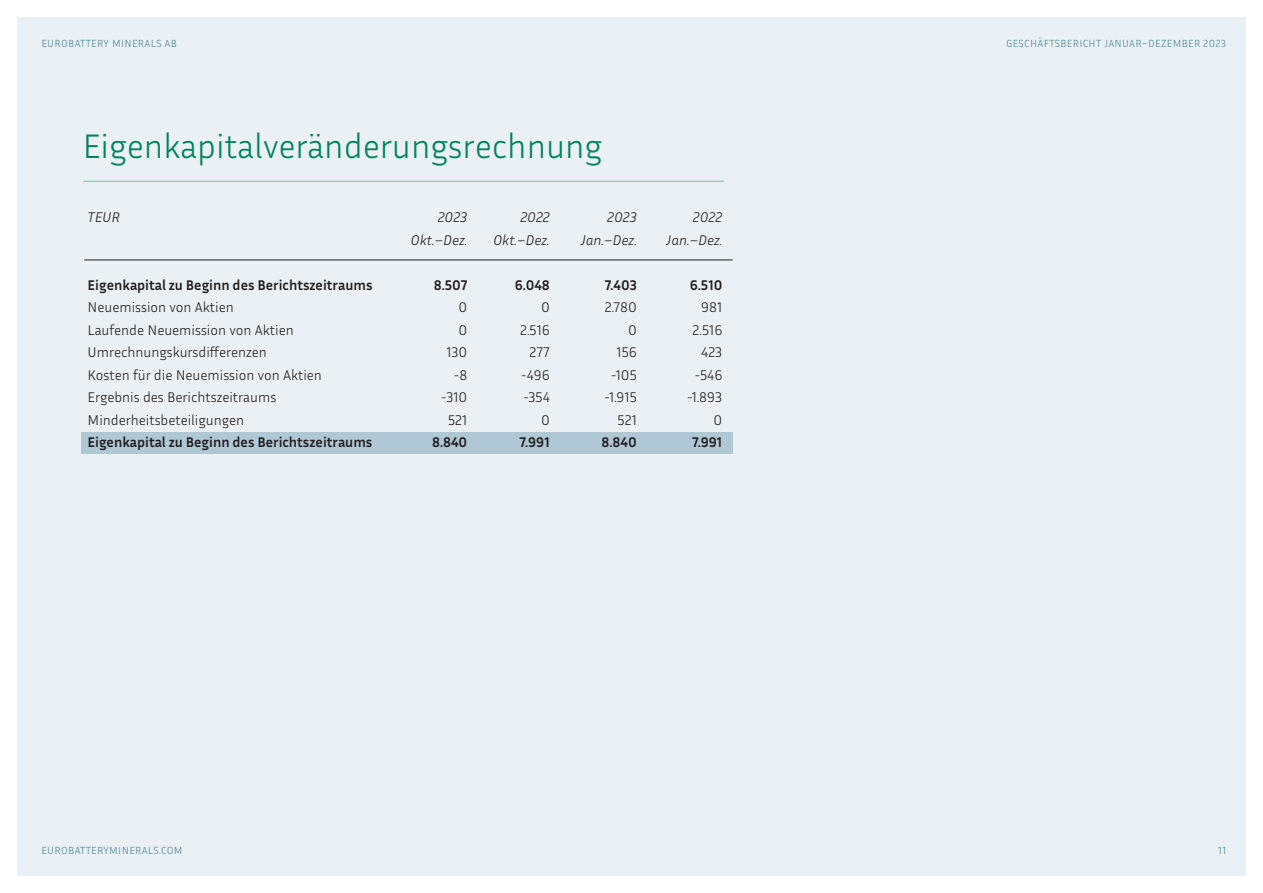
<style>
.page{position:relative;width:1263px;height:893px;background:#fff}
.page>*{position:absolute;margin:0;border:0;box-sizing:border-box;transform-origin:0 0}
.t1{font:300 34.5px "Inria Sans";color:#00845e}
.t2{font:300 14.25px "Inria Sans";color:#231f20}
.t3{font:700 14.25px "Inria Sans";color:#231f20}
.t4{font:italic 300 14.25px "Inria Sans";color:#231f20}
.t5{font:300 10.5px "Inria Sans";letter-spacing:.03em;color:#518c9c}
</style>
<div class="page">
<div style="left:17px;top:17px;width:1229px;height:859px;background:#eaf0f3"></div>
<div style="left:81px;top:433px;width:652px;height:21px;background:#afc8d3"></div>
<hr style="left:83px;top:181px;width:641px;height:1px;background:#70c7a5">
<hr style="left:84px;top:260px;width:649px;height:1px;background:#231f20">
<p class="t5" style="left:41px;top:36px;width:137px">EUROBATTERY MINERALS AB</p>
<h1 class="t1" style="left:82px;top:124px;width:521px">Eigenkapitalveränderungsrechnung</h1>
<p class="t4" style="left:88px;top:208px;width:34px">TEUR</p>
<p class="t4" style="left:438px;top:208px;width:31px">2023</p>
<p class="t4" style="left:520px;top:208px;width:31px">2022</p>
<p class="t4" style="left:607px;top:208px;width:31px">2023</p>
<p class="t4" style="left:693px;top:208px;width:31px">2022</p>
<p class="t4" style="left:410px;top:231px;width:58px">Okt.–Dez.</p>
<p class="t4" style="left:493px;top:231px;width:58px">Okt.–Dez.</p>
<p class="t4" style="left:581px;top:231px;width:58px">Jan.–Dez.</p>
<p class="t4" style="left:666px;top:231px;width:58px">Jan.–Dez.</p>
<p class="t3" style="left:88px;top:276px;width:286px">Eigenkapital zu Beginn des Berichtszeitraums</p>
<p class="t3" style="left:434px;top:276px;width:35px">8.507</p>
<p class="t3" style="left:515px;top:276px;width:37px">6.048</p>
<p class="t3" style="left:605px;top:276px;width:34px">7.403</p>
<p class="t3" style="left:690px;top:276px;width:34px">6.510</p>
<p class="t2" style="left:88px;top:298px;width:148px">Neuemission von Aktien</p>
<p class="t2" style="left:459px;top:298px;width:10px">0</p>
<p class="t2" style="left:541px;top:298px;width:10px">0</p>
<p class="t2" style="left:605px;top:298px;width:33px">2.780</p>
<p class="t2" style="left:701px;top:298px;width:23px">981</p>
<p class="t2" style="left:88px;top:321px;width:208px">Laufende Neuemission von Aktien</p>
<p class="t2" style="left:459px;top:321px;width:10px">0</p>
<p class="t2" style="left:520px;top:321px;width:31px">2.516</p>
<p class="t2" style="left:628px;top:321px;width:10px">0</p>
<p class="t2" style="left:693px;top:321px;width:31px">2.516</p>
<p class="t2" style="left:88px;top:343px;width:181px">Umrechnungskursdifferenzen</p>
<p class="t2" style="left:446px;top:343px;width:22px">130</p>
<p class="t2" style="left:529px;top:343px;width:22px">277</p>
<p class="t2" style="left:617px;top:343px;width:22px">156</p>
<p class="t2" style="left:701px;top:343px;width:23px">423</p>
<p class="t2" style="left:88px;top:366px;width:236px">Kosten für die Neuemission von Aktien</p>
<p class="t2" style="left:454px;top:366px;width:15px">-8</p>
<p class="t2" style="left:521px;top:366px;width:30px">-496</p>
<p class="t2" style="left:611px;top:366px;width:27px">-105</p>
<p class="t2" style="left:695px;top:366px;width:29px">-546</p>
<p class="t2" style="left:88px;top:388px;width:190px">Ergebnis des Berichtszeitraums</p>
<p class="t2" style="left:441px;top:388px;width:28px">-310</p>
<p class="t2" style="left:523px;top:388px;width:28px">-354</p>
<p class="t2" style="left:604px;top:388px;width:34px">-1.915</p>
<p class="t2" style="left:687px;top:388px;width:37px">-1.893</p>
<p class="t2" style="left:88px;top:411px;width:158px">Minderheitsbeteiligungen</p>
<p class="t2" style="left:448px;top:411px;width:21px">521</p>
<p class="t2" style="left:541px;top:411px;width:10px">0</p>
<p class="t2" style="left:618px;top:411px;width:21px">521</p>
<p class="t2" style="left:713px;top:411px;width:10px">0</p>
<p class="t3" style="left:87px;top:434px;width:286px">Eigenkapital zu Beginn des Berichtszeitraums</p>
<p class="t3" style="left:432px;top:434px;width:37px">8.840</p>
<p class="t3" style="left:519px;top:434px;width:32px">7.991</p>
<p class="t3" style="left:602px;top:434px;width:37px">8.840</p>
<p class="t3" style="left:692px;top:434px;width:32px">7.991</p>
<p class="t5" style="left:41px;top:843px;width:143px">EUROBATTERYMINERALS.COM</p>
<p class="t5" style="left:1006px;top:36px;width:222px">GESCHÄFTSBERICHT JANUAR–DEZEMBER 2023</p>
<p class="t5" style="left:1218px;top:843px;width:9px">11</p>
</div>
